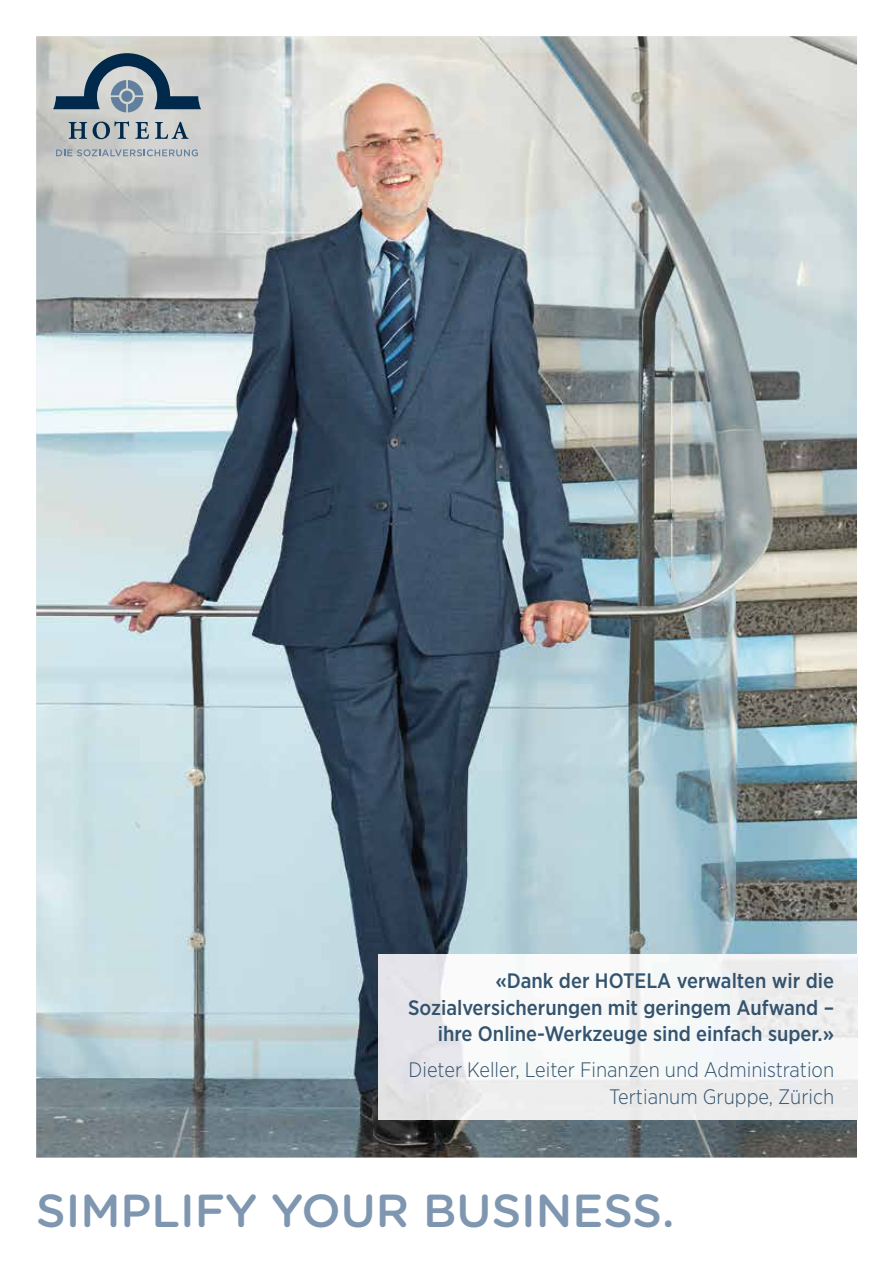
<style>
.page{position:relative;width:893px;height:1263px;background:#fff}
.page>*{position:absolute;margin:0;border:0;box-sizing:border-box;transform-origin:0 0}
.t1{font:500 46.2px "Gotham Rounded";color:#7f96b0}
.t2{font:500 20.85px/26.8px "Gotham Narrow";color:#33536e;text-align:right}
.t3{font:300 20.85px/26.8px "Gotham Narrow";color:#33536e;text-align:right}
</style>
<div class="page">
<img style="left:36px;top:36px;width:821px;height:1122px">
<img style="left:379px;top:955px;width:478px;height:165px">
<p class="t2" style="left:408px;top:967px;width:428px">«Dank der HOTELA verwalten wir die<br>Sozialversicherungen mit geringem Aufwand – ihre Online-Werkzeuge sind einfach super.»</p>
<p class="t3" style="left:409px;top:1055px;width:427px">Dieter Keller, Leiter Finanzen und Administration<br>Tertianum Gruppe, Zürich</p>
<h1 class="t1" style="left:36px;top:1177px;width:640px">SIMPLIFY YOUR BUSINESS.</h1>
</div>
